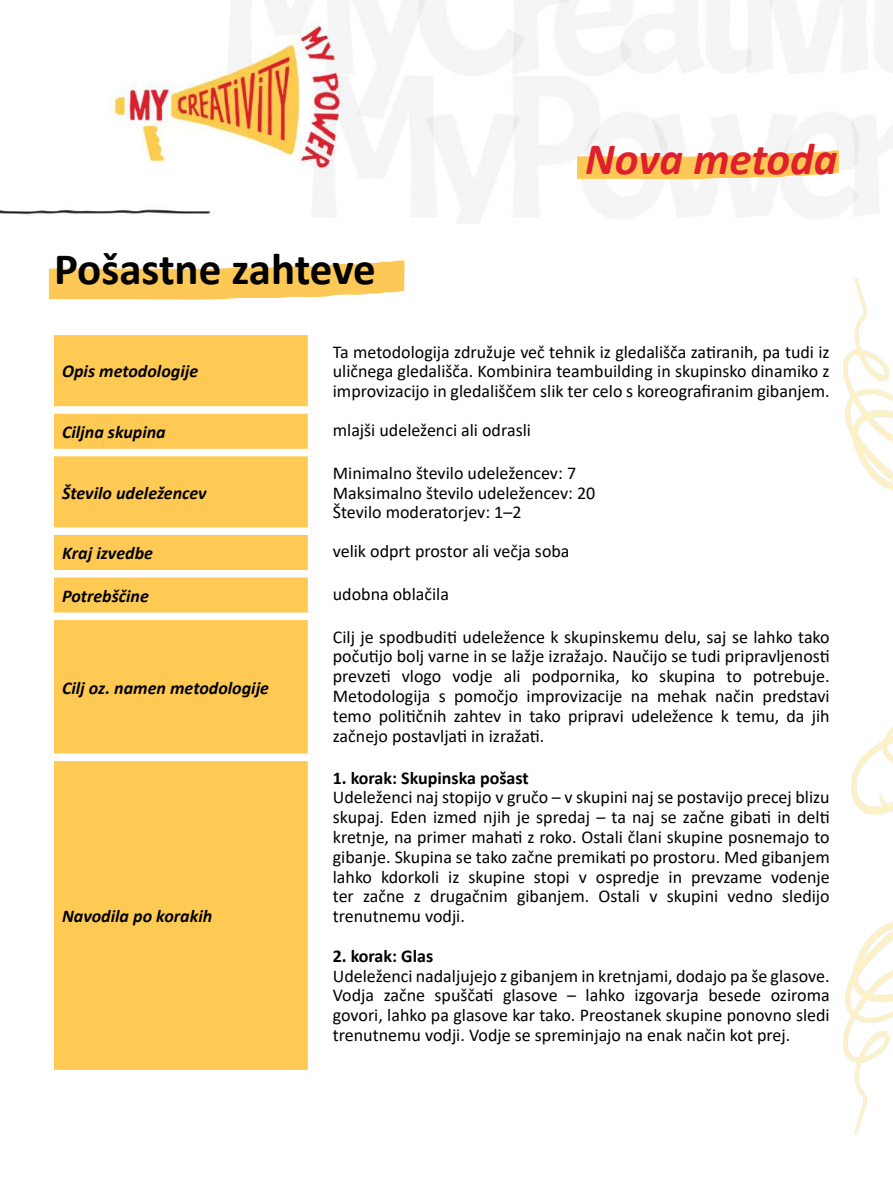
<style>
.page{position:relative;width:893px;height:1204px;background:#fff}
.page>*{position:absolute;margin:0;border:0;box-sizing:border-box;transform-origin:0 0}
.t1{font:700 45px "Calibri";letter-spacing:-.005em;color:#000}
.t2{font:italic 700 45px "Calibri";color:#df1f2c}
.t3{font:18px/19.8px "Calibri";color:#000;text-align:justify}
.t4{font:italic 700 18px "Calibri";color:#000}
.t5{font:700 18px "Calibri";color:#000}
</style>
<div class="page">
<img style="left:0;top:0;width:893px;height:223px">
<svg style="left:554px;top:135px;width:307px;height:55px"></svg>
<img style="left:843px;top:921px;width:50px;height:212px">
<img style="left:843px;top:279px;width:50px;height:212px">
<img style="left:851px;top:726px;width:42px;height:88px">
<div style="left:54px;top:335px;width:254px;height:734px;background:#ffca53"></div>
<div style="left:54px;top:406px;width:258px;height:8px;background:#fff"></div>
<div style="left:54px;top:449px;width:258px;height:7px;background:#fff"></div>
<div style="left:54px;top:527px;width:258px;height:8px;background:#fff"></div>
<div style="left:54px;top:570px;width:258px;height:7px;background:#fff"></div>
<div style="left:54px;top:612px;width:258px;height:8px;background:#fff"></div>
<div style="left:54px;top:753px;width:258px;height:8px;background:#fff"></div>
<svg style="left:48px;top:260px;width:357px;height:40px"></svg>
<h1 class="t1" style="left:54px;top:237px;width:323px">Pošastne zahteve</h1>
<h1 class="t2" style="left:585px;top:127px;width:254px">Nova metoda</h1>
<p class="t4" style="left:62px;top:359px;width:138px">Opis metodologije</p>
<p class="t3" style="left:333px;top:341px;width:498px">Ta metodologija združuje več tehnik iz gledališča zatiranih, pa tudi iz uličnega gledališča. Kombinira teambuilding in skupinsko dinamiko z improvizacijo in gledališčem slik ter celo s koreografiranim gibanjem.</p>
<p class="t4" style="left:62px;top:419px;width:105px">Ciljna skupina</p>
<p class="t3" style="left:333px;top:420px;width:200px">mlajši udeleženci ali odrasli</p>
<p class="t4" style="left:62px;top:480px;width:146px">Število udeležencev</p>
<p class="t3" style="left:333px;top:462px;width:264px;text-align:left">Minimalno število udeležencev: 7<br>Maksimalno število udeležencev: 20<br>Število moderatorjev: 1–2</p>
<p class="t4" style="left:62px;top:540px;width:92px">Kraj izvedbe</p>
<p class="t3" style="left:333px;top:541px;width:238px">velik odprt prostor ali večja soba</p>
<p class="t4" style="left:62px;top:583px;width:88px">Potrebščine</p>
<p class="t3" style="left:333px;top:583px;width:118px">udobna oblačila</p>
<p class="t4" style="left:62px;top:674px;width:209px">Cilj oz. namen metodologije</p>
<p class="t4" style="left:62px;top:903px;width:152px">Navodila po korakih</p>
<p class="t3" style="left:333px;top:626px;width:498px">Cilj je spodbuditi udeležence k skupinskemu delu, saj se lahko tako počutijo bolj varne in se lažje izražajo. Naučijo se tudi pripravljenosti prevzeti vlogo vodje ali podpornika, ko skupina to potrebuje.<br>Metodologija s pomočjo improvizacije na mehak način predstavi temo političnih zahtev in tako pripravi udeležence k temu, da jih začnejo postavljati in izražati.</p>
<p class="t5" style="left:333px;top:764px;width:197px">1. korak: Skupinska pošast</p>
<p class="t3" style="left:333px;top:787px;width:498px">Udeleženci naj stopijo v gručo – v skupini naj se postavijo precej blizu skupaj. Eden izmed njih je spredaj – ta naj se začne gibati in delti kretnje, na primer mahati z roko. Ostali člani skupine posnemajo to gibanje. Skupina se tako začne premikati po prostoru. Med gibanjem lahko kdorkoli iz skupine stopi v ospredje in prevzame vodenje ter začne z drugačnim gibanjem. Ostali v skupini vedno sledijo trenutnemu vodji.</p>
<p class="t5" style="left:333px;top:943px;width:102px">2. korak: Glas</p>
<p class="t3" style="left:333px;top:965px;width:498px">Udeleženci nadaljujejo z gibanjem in kretnjami, dodajo pa še glasove.<br>Vodja začne spuščati glasove – lahko izgovarja besede oziroma govori, lahko pa glasove kar tako. Preostanek skupine ponovno sledi trenutnemu vodji. Vodje se spreminjajo na enak način kot prej.</p>
</div>
